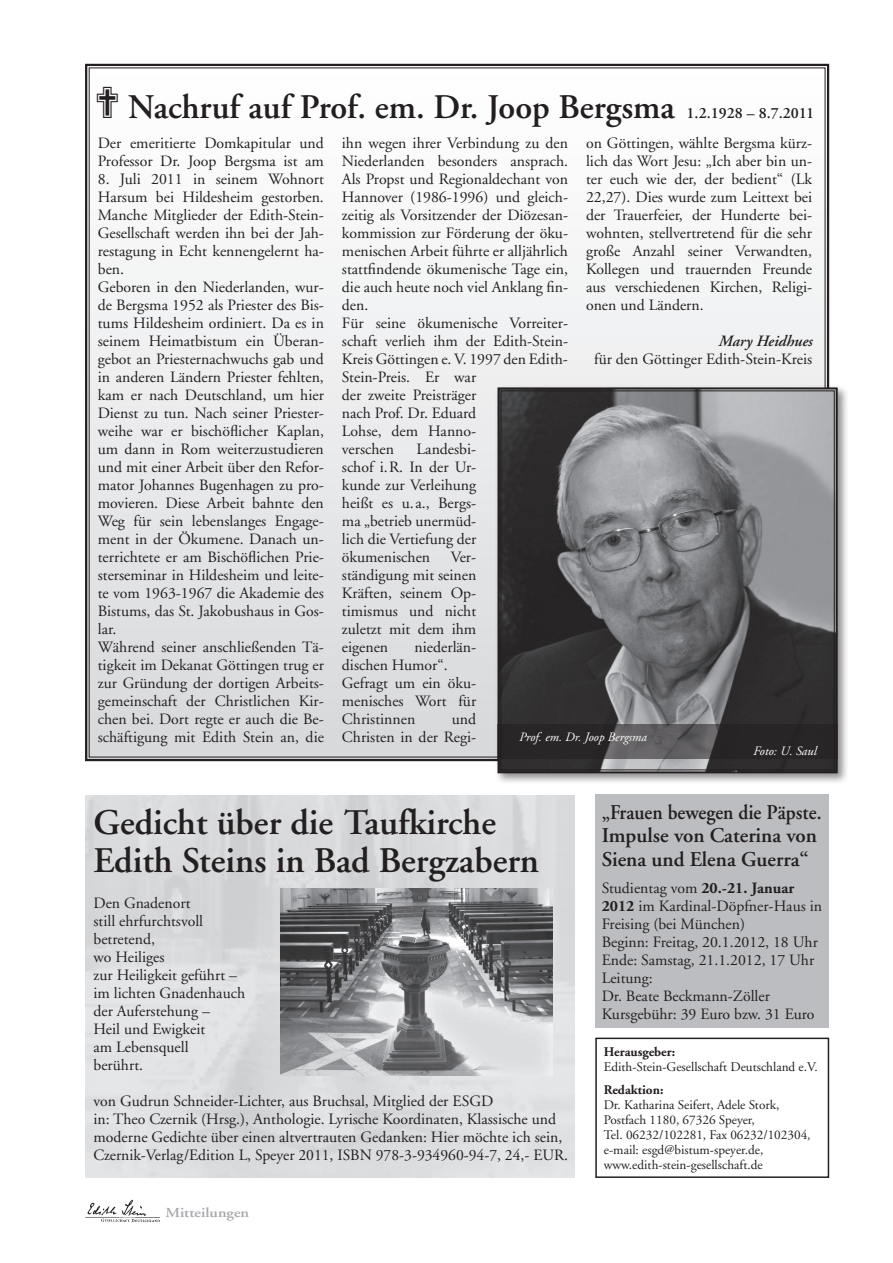
<style>
.page{position:relative;width:893px;height:1263px;background:#fff}
.page>*{position:absolute;margin:0;border:0;box-sizing:border-box;transform-origin:0 0}
.t1{font:600 36px/37.5px "Adobe Garamond";color:#231f20}
.t2{font:600 34.5px "Adobe Garamond";color:#231f20}
.t3{font:600 21px/23.2px "Adobe Garamond";color:#231f20;scale:.92 1}
.t4{font:15.75px/18px "Adobe Garamond";color:#231f20}
.t5{font:600 15.75px "Adobe Garamond";color:#231f20}
.t6{font:italic 600 15.75px "Adobe Garamond";color:#231f20}
.t7{font:600 13.8px "Adobe Garamond";color:#a8a9ad;scale:1.17 1}
.t8{font:13.2px/15px "Adobe Garamond";color:#231f20}
.t9{font:700 13.2px "Adobe Garamond";color:#231f20}
.t10{font:italic 12.75px "Adobe Garamond";color:#fff}
.s1{font-weight:700}
</style>
<div class="page">
<div style="left:595px;top:794px;width:234px;height:234px;background:#bcbdc0"></div>
<img style="left:85px;top:795px;width:489px;height:383px">
<img style="left:85px;top:1199px;width:76px;height:23px">
<img style="left:281px;top:889px;width:272px;height:187px">
<div style="left:595px;top:1037px;width:234px;height:141px;background:#fff;border:2px solid #231f20"></div>
<svg style="left:85px;top:63px;width:745px;height:699px"></svg>
<div style="left:494px;top:384px;width:355px;height:401px;background:#231f20;opacity:.5"></div>
<svg style="left:497px;top:386px;width:342px;height:388px;background:#68686b"></svg>
<div style="left:501px;top:391px;width:334px;height:379px;border:1px solid #231f20"></div>
<svg style="left:497px;top:725px;width:341px;height:34px;background:#393738"></svg>
<svg style="left:97px;top:86px;width:21px;height:32px"></svg>
<h2 class="t2" style="left:128px;top:88px;width:548px">Nachruf auf Prof. em. Dr. Joop Bergsma</h2>
<p class="t4" style="left:98px;top:134px;width:228px">Der emeritierte Domkapitular und<br>Professor Dr. Joop Bergsma ist am</p>
<p class="t4" style="left:98px;top:170px;width:228px">8. Juli 2011 in seinem Wohnort Harsum bei Hildesheim gestorben.<br>Manche Mitglieder der Edith-Stein-Gesellschaft werden ihn bei der Jah&shy;restagung in Echt kennengelernt ha&shy;ben.<br>Geboren in den Niederlanden, wur&shy;de Bergsma 1952 als Priester des Bis&shy;tums Hildesheim ordiniert. Da es in seinem Heimatbistum ein Überan&shy;gebot an Priesternachwuchs gab und in anderen Ländern Priester fehlten, kam er nach Deutschland, um hier Dienst zu tun. Nach seiner Priester&shy;weihe war er bischöflicher Kaplan, um dann in Rom weiterzustudieren und mit einer Arbeit über den Refor&shy;mator Johannes Bugenhagen zu pro&shy;movieren. Diese Arbeit bahnte den Weg für sein lebenslanges Engage&shy;ment in der Ökumene. Danach un&shy;terrichtete er am Bischöflichen Prie&shy;sterseminar in Hildesheim und leite&shy;te vom 1963-1967 die Akademie des Bistums, das St. Jakobushaus in Gos&shy;lar.<br>Während seiner anschließenden Tä&shy;tigkeit im Dekanat Göttingen trug er zur Gründung der dortigen Arbeits&shy;gemeinschaft der Christlichen Kir&shy;chen bei. Dort regte er auch die Be&shy;schäftigung mit Edith Stein an, die</p>
<p class="t5" style="left:687px;top:104px;width:129px">1.2.1928 – 8.7.2011</p>
<p class="t4" style="left:586px;top:134px;width:228px;text-align:justify">on Göttingen, wählte Bergsma kürz&shy;lich das Wort Jesu: „Ich aber bin un&shy;ter euch wie der, der bedient“ (Lk 22,27). Dies wurde zum Leittext bei der Trauerfeier, der Hunderte bei&shy;wohnten, stellvertretend für die sehr große Anzahl seiner Verwandten, Kollegen und trauernden Freunde aus verschiedenen Kirchen, Religi&shy;onen und Ländern.</p>
<p class="t6" style="left:718px;top:333px;width:96px">Mary Heidhues</p>
<p class="t4" style="left:594px;top:351px;width:220px">für den Göttinger Edith-Stein-Kreis</p>
<p class="t4" style="left:342px;top:134px;width:228px">ihn wegen ihrer Verbindung zu den<br>Niederlanden besonders ansprach.<br>Als Propst und Regionaldechant von<br>Hannover (1986-1996) und gleich&shy;zeitig als Vorsitzender der Diözesan&shy;kommission zur Förderung der öku&shy;menischen Arbeit führte er alljährlich stattfindende ökumenische Tage ein, die auch heute noch viel Anklang fin&shy;den.<br>Für seine ökumenische Vorreiter&shy;schaft verlieh ihm der Edith-Stein-<br>Kreis Göttingen e. V. 1997 den Edith-<br>Stein-Preis. Er war<br>der zweite Preisträger<br>nach Prof. Dr. Eduard<br>Lohse, dem Hanno-<br>verschen</p>
<p class="t4" style="left:342px;top:440px;width:136px;text-align:justify;text-indent:75px">Landesbi&shy;schof i.R. In der Ur&shy;kunde zur Verleihung heißt es u.a., Bergs&shy;ma „betrieb unermüd&shy;lich die Vertiefung der ökumenischen</p>
<p class="t4" style="left:342px;top:548px;width:136px;text-align:justify;text-indent:109px">Ver&shy;ständigung mit seinen Kräften, seinem Op&shy;timismus und nicht zuletzt mit dem ihm eigenen</p>
<p class="t4" style="left:342px;top:638px;width:136px;text-indent:73px">niederlän&shy;dischen Humor“.<br>Gefragt um ein öku&shy;menisches Wort für<br>Christinnen</p>
<p class="t4" style="left:342px;top:710px;width:136px;text-align:right">und<br>Christen in der Regi-</p>
<p class="t10" style="left:519px;top:730px;width:129px">Prof. em. Dr. Joop Bergsma</p>
<p class="t10" style="left:753px;top:744px;width:65px">Foto: U. Saul</p>
<h1 class="t1" style="left:94px;top:805px;width:447px">Gedicht über die Taufkirche<br>Edith Steins in Bad Bergzabern</h1>
<p class="t4" style="left:94px;top:894px;width:153px">Den Gnadenort<br>still ehrfurchtsvoll betretend,<br>wo Heiliges<br>zur Heiligkeit geführt – im lichten Gnadenhauch der Auferstehung –<br>Heil und Ewigkeit<br>am Lebensquell<br>berührt.</p>
<p class="t4" style="left:94px;top:1092px;width:476px">von Gudrun Schneider-Lichter, aus Bruchsal, Mitglied der ESGD<br>in: Theo Czernik (Hrsg.), Anthologie. Lyrische Koordinaten, Klassische und moderne Gedichte über einen altvertrauten Gedanken: Hier möchte ich sein, Czernik-Verlag/Edition L, Speyer 2011, ISBN 978-3-934960-94-7, 24,- EUR.</p>
<p class="t7" style="left:165px;top:1205px;width:73px">Mitteilungen</p>
<h3 class="t3" style="left:602px;top:801px;width:241px">„Frauen bewegen die Päpste.<br>Impulse von Caterina von<br>Siena und Elena Guerra“</h3>
<p class="t4" style="left:602px;top:879px;width:222px">Studientag vom <span class="s1">20.-21. Januar<br>2012</span> im Kardinal-Döpfner-Haus in<br>Freising (bei München)<br>Beginn: Freitag, 20.1.2012, 18 Uhr<br>Ende: Samstag, 21.1.2012, 17 Uhr<br>Leitung:<br>Dr. Beate Beckmann-Zöller<br>Kursgebühr: 39 Euro bzw. 31 Euro</p>
<p class="t9" style="left:604px;top:1044px;width:73px">Herausgeber:</p>
<p class="t8" style="left:604px;top:1059px;width:215px">Edith-Stein-Gesellschaft Deutschland e.V.</p>
<p class="t9" style="left:604px;top:1083px;width:61px">Redaktion:</p>
<p class="t8" style="left:604px;top:1098px;width:208px">Dr. Katharina Seifert, Adele Stork, Postfach 1180, 67326 Speyer,<br>Tel. 06232/102281, Fax 06232/102304, e-mail: esgd@bistum-speyer.de, www.edith-stein-gesellschaft.de</p>
</div>
